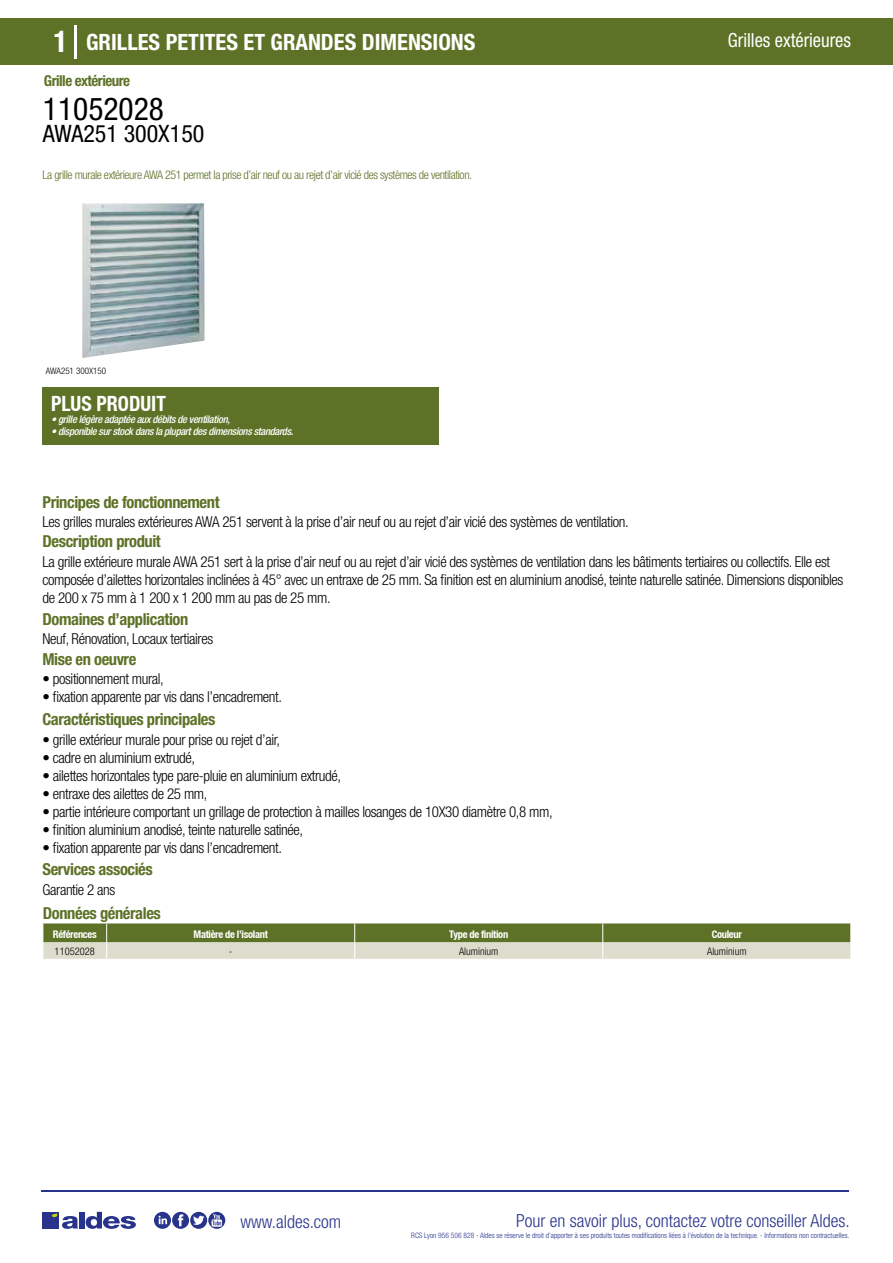
<style>
.page{position:relative;width:893px;height:1263px;background:#fff}
.page>*{position:absolute;margin:0;border:0;box-sizing:border-box;transform-origin:0 0}
.t1{font:condensed 31.5px "Helvetica Neue LT Std";color:#000}
.t2{font:condensed 24px "Helvetica Neue LT Std";color:#000}
.t3{font:700 condensed 22.5px "Helvetica Neue LT Std";color:#fff}
.t4{font:700 condensed 21px "Helvetica Neue";color:#fff;scale:.95 1}
.t5{font:condensed 19.5px "Helvetica Neue LT Std";color:#fff;scale:.95 1}
.t6{font:300 condensed 18px "Helvetica Neue";color:#28348b}
.t7{font:700 condensed 16.5px "Helvetica Neue LT Std";letter-spacing:-.025em;color:#5d7227}
.t8{font:300 condensed 15px/18px "Helvetica Neue LT Std";letter-spacing:-.025em;color:#000}
.t9{font:700 condensed 15px "Helvetica Neue LT Std";letter-spacing:-.035em;color:#5d7227}
.t10{font:300 condensed 12px "Helvetica Neue LT Std";letter-spacing:-.035em;color:#5d7227}
.t11{font:italic 500 condensed 10.5px "Helvetica Neue";letter-spacing:-.03em;color:#fff}
.t12{font:700 condensed 10.5px "Helvetica Neue";letter-spacing:-.03em;color:#fff}
.t13{font:300 condensed 10.5px "Helvetica Neue";color:#000}
.t14{font:300 condensed 9px "Helvetica Neue";color:#000}
.t15{font:300 condensed 7.5px "Helvetica Neue";color:#28348b}
.s1{font-size:30px}
</style>
<div class="page">
<div style="left:0;top:18px;width:893px;height:46px;background:#5d7227"></div>
<div style="left:43px;top:387px;width:396px;height:57px;background:#5d7227"></div>
<hr style="left:74px;top:25px;width:2px;height:33px;background:#fff">
<svg style="left:82px;top:203px;width:123px;height:155px;background:#a3b3b6"></svg>
<svg style="left:43px;top:923px;width:808px;height:36px;background:#9ba678"></svg>
<hr style="left:41px;top:1190px;width:808px;height:1px;background:#28348b">
<svg style="left:154px;top:1212px;width:71px;height:17px"></svg>
<div style="left:42px;top:1212px;width:17px;height:16px;background:#28348b"></div>
<div style="left:79px;top:1212px;width:5px;height:16px;background:#28348b"></div>
<svg style="left:86px;top:1212px;width:50px;height:17px"></svg>
<svg style="left:52px;top:1213px;width:26px;height:16px"></svg>
<h3 class="t3" style="left:54px;top:28px;width:423px"><span class="s1">1</span> GRILLES PETITES ET GRANDES DIMENSIONS</h3>
<h3 class="t5" style="left:728px;top:29px;width:131px">Grilles extérieures</h3>
<p class="t9" style="left:44px;top:71px;width:88px">Grille extérieure</p>
<h1 class="t1" style="left:43px;top:91px;width:122px">11052028</h1>
<h2 class="t2" style="left:43px;top:120px;width:163px">AWA251 300X150</h2>
<p class="t10" style="left:43px;top:167px;width:431px">La grille murale extérieure AWA 251 permet la prise d’air neuf ou au rejet d’air vicié des systèmes de ventilation.</p>
<p class="t14" style="left:46px;top:365px;width:50px">Grille AWA 251</p>
<p class="t14" style="left:46px;top:365px;width:62px">AWA251 300X150</p>
<h3 class="t4" style="left:51px;top:391px;width:122px">PLUS PRODUIT</h3>
<p class="t11" style="left:51px;top:413px;width:180px">• grille légère adaptée aux débits de ventilation,</p>
<p class="t11" style="left:51px;top:425px;width:244px">• disponible sur stock dans la plupart des dimensions standards.</p>
<p class="t7" style="left:43px;top:492px;width:179px">Principes de fonctionnement</p>
<p class="t8" style="left:43px;top:513px;width:588px">Les grilles murales extérieures AWA 251 servent à la prise d’air neuf ou au rejet d’air vicié des systèmes de ventilation.</p>
<p class="t8" style="left:43px;top:552px;width:802px">La grille extérieure murale AWA 251 sert à la prise d’air neuf ou au rejet d’air vicié des systèmes de ventilation dans les bâtiments tertiaires ou collectifs. Elle est composée d’ailettes horizontales inclinées à 45° avec un entraxe de 25 mm. Sa finition est en aluminium anodisé, teinte naturelle satinée. Dimensions disponibles de 200 x 75 mm à 1 200 x 1 200 mm au pas de 25 mm.</p>
<p class="t8" style="left:43px;top:630px;width:172px">Neuf, Rénovation, Locaux tertiaires</p>
<p class="t8" style="left:43px;top:669px;width:123px">• positionnement mural,</p>
<p class="t8" style="left:43px;top:687px;width:241px">• fixation apparente par vis dans l’encadrement.</p>
<p class="t7" style="left:43px;top:531px;width:120px">Description produit</p>
<p class="t7" style="left:43px;top:609px;width:147px">Domaines d’application</p>
<p class="t7" style="left:43px;top:649px;width:95px">Mise en oeuvre</p>
<p class="t7" style="left:43px;top:709px;width:174px">Caractéristiques principales</p>
<p class="t8" style="left:43px;top:730px;width:239px">• grille extérieur murale pour prise ou rejet d’air,</p>
<p class="t8" style="left:43px;top:748px;width:154px">• cadre en aluminium extrudé,</p>
<p class="t8" style="left:43px;top:766px;width:300px">• ailettes horizontales type pare-pluie en aluminium extrudé,</p>
<p class="t8" style="left:43px;top:784px;width:166px">• entraxe des ailettes de 25 mm,</p>
<p class="t8" style="left:43px;top:802px;width:512px">• partie intérieure comportant un grillage de protection à mailles losanges de 10X30 diamètre 0,8 mm,</p>
<p class="t8" style="left:43px;top:820px;width:262px">• finition aluminium anodisé, teinte naturelle satinée,</p>
<p class="t8" style="left:43px;top:838px;width:241px">• fixation apparente par vis dans l’encadrement.</p>
<p class="t7" style="left:43px;top:860px;width:112px">Services associés</p>
<p class="t8" style="left:43px;top:880px;width:74px">Garantie 2 ans</p>
<p class="t7" style="left:43px;top:903px;width:119px">Données générales</p>
<p class="t12" style="left:53px;top:928px;width:45px">Références</p>
<p class="t12" style="left:194px;top:928px;width:76px">Matière de l’isolant</p>
<p class="t12" style="left:449px;top:928px;width:60px">Type de finition</p>
<p class="t12" style="left:712px;top:928px;width:32px">Couleur</p>
<p class="t13" style="left:55px;top:945px;width:42px">11052028</p>
<p class="t13" style="left:229px;top:945px;width:5px">-</p>
<p class="t13" style="left:459px;top:945px;width:41px">Aluminium</p>
<p class="t13" style="left:707px;top:945px;width:41px">Aluminium</p>
<p class="t6" style="left:240px;top:1211px;width:102px">www.aldes.com</p>
<p class="t6" style="left:516px;top:1211px;width:335px">Pour en savoir plus, contactez votre conseiller Aldes.</p>
<p class="t15" style="left:411px;top:1230px;width:440px">RCS Lyon 956 506 828 - Aldes se réserve le droit d’apporter à ses produits toutes modifications liées à l’évolution de la technique. - Informations non contractuelles.</p>
</div>
